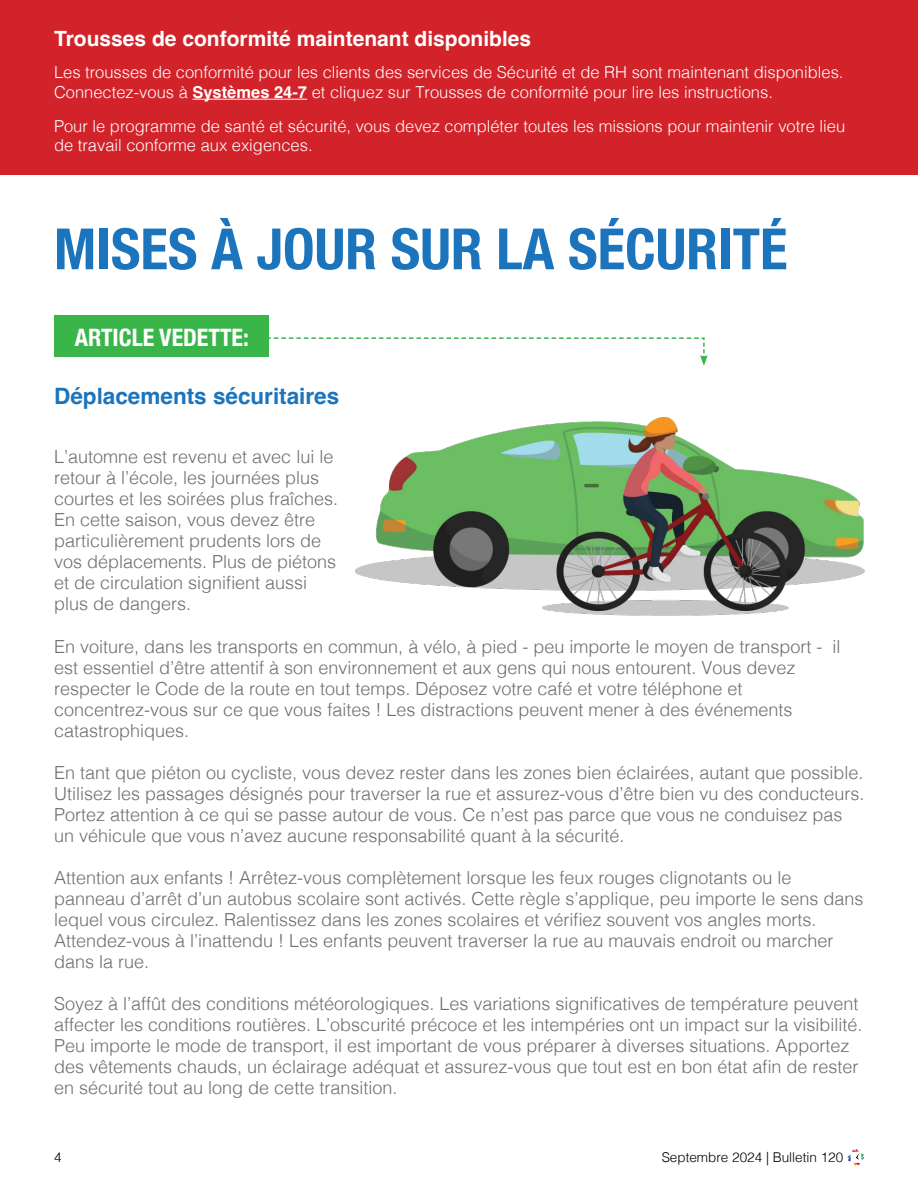
<style>
.page{position:relative;width:918px;height:1188px;background:#fff}
.page>*{position:absolute;margin:0;border:0;box-sizing:border-box;transform-origin:0 0}
.t1{font:700 condensed 57px "Helvetica Neue";color:#1c75bc}
.t2{font:700 condensed 24px "Helvetica Neue";color:#fff}
.t3{font:700 22.5px "Helvetica";color:#1c75bc}
.t4{font:700 21px "Helvetica";color:#fff}
.t5{font:300 18px/21px "Helvetica";color:#6d6e71}
.t6{font:300 16.5px/19.8px "Helvetica";color:#fff}
.t7{font:300 13.5px "Helvetica";color:#000}
.s1{font-weight:700}
</style>
<div class="page">
<svg style="left:848px;top:1149px;width:16px;height:17px"></svg>
<div style="left:0;top:0;width:918px;height:174px;background:#d2232a"></div>
<hr style="left:192px;top:99px;width:115px;height:1px;background:#fff">
<svg style="left:269px;top:337px;width:439px;height:29px"></svg>
<div style="left:54px;top:315px;width:215px;height:42px;background:#39b54a"></div>
<img style="left:355px;top:417px;width:510px;height:199px">
<p class="t4" style="left:54px;top:26px;width:479px">Trousses de conformité maintenant disponibles</p>
<p class="t6" style="left:54px;top:61px;width:791px">Les trousses de conformité pour les clients des services de Sécurité et de RH sont maintenant disponibles.<br>Connectez-vous à <span class="s1">Systèmes 24-7</span> et cliquez sur Trousses de conformité pour lire les instructions.</p>
<p class="t6" style="left:54px;top:115px;width:793px">Pour le programme de santé et sécurité, vous devez compléter toutes les missions pour maintenir votre lieu de travail conforme aux exigences.</p>
<h1 class="t1" style="left:54px;top:202px;width:735px">MISES À JOUR SUR LA SÉCURITÉ</h1>
<h2 class="t2" style="left:75px;top:317px;width:176px">ARTICLE VEDETTE:</h2>
<p class="t3" style="left:54px;top:383px;width:287px">Déplacements sécuritaires</p>
<p class="t5" style="left:54px;top:445px;width:286px">L’automne est revenu et avec lui le retour à l’école, les journées plus courtes et les soirées plus fraîches.<br>En cette saison, vous devez être particulièrement prudents lors de vos déplacements. Plus de piétons et de circulation signifient aussi plus de dangers.</p>
<p class="t5" style="left:54px;top:635px;width:788px">En voiture, dans les transports en commun, à vélo, à pied - peu importe le moyen de transport - il est essentiel d’être attentif à son environnement et aux gens qui nous entourent. Vous devez respecter le Code de la route en tout temps. Déposez votre café et votre téléphone et concentrez-vous sur ce que vous faites ! Les distractions peuvent mener à des événements catastrophiques.</p>
<p class="t5" style="left:54px;top:761px;width:812px">En tant que piéton ou cycliste, vous devez rester dans les zones bien éclairées, autant que possible.<br>Utilisez les passages désignés pour traverser la rue et assurez-vous d’être bien vu des conducteurs.<br>Portez attention à ce qui se passe autour de vous. Ce n’est pas parce que vous ne conduisez pas un véhicule que vous n’avez aucune responsabilité quant à la sécurité.</p>
<p class="t5" style="left:54px;top:866px;width:811px">Attention aux enfants ! Arrêtez-vous complètement lorsque les feux rouges clignotants ou le panneau d’arrêt d’un autobus scolaire sont activés. Cette règle s’applique, peu importe le sens dans lequel vous circulez. Ralentissez dans les zones scolaires et vérifiez souvent vos angles morts.<br>Attendez-vous à l’inattendu ! Les enfants peuvent traverser la rue au mauvais endroit ou marcher dans la rue.</p>
<p class="t5" style="left:54px;top:992px;width:810px">Soyez à l’affût des conditions météorologiques. Les variations significatives de température peuvent affecter les conditions routières. L’obscurité précoce et les intempéries ont un impact sur la visibilité.<br>Peu importe le mode de transport, il est important de vous préparer à diverses situations. Apportez des vêtements chauds, un éclairage adéquat et assurez-vous que tout est en bon état afin de rester en sécurité tout au long de cette transition.</p>
<p class="t7" style="left:54px;top:1145px;width:9px">4</p>
<p class="t7" style="left:662px;top:1145px;width:183px">Septembre 2024 | Bulletin 120</p>
</div>
